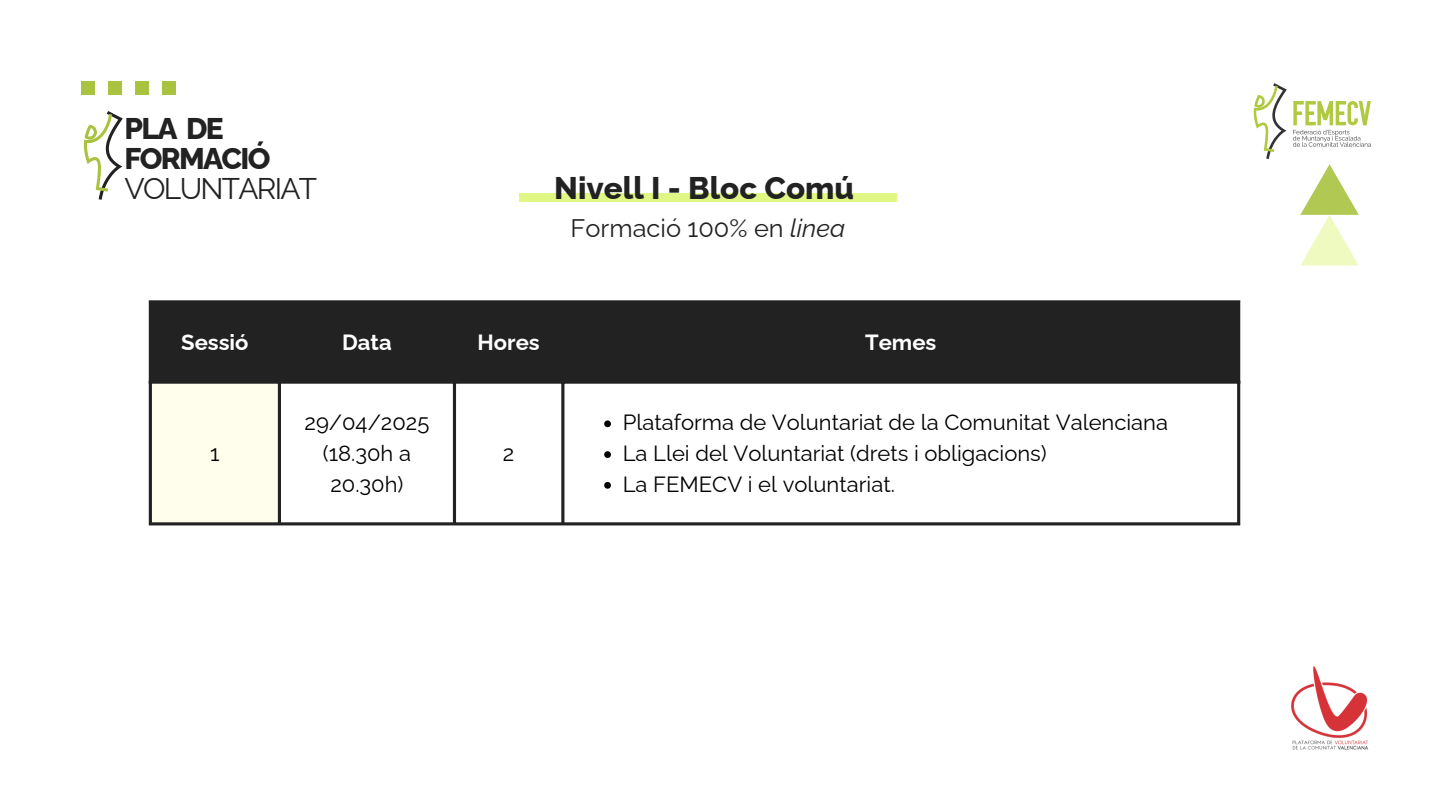
<style>
.page{position:relative;width:1440px;height:810px;background:#fff}
.page>*{position:absolute;margin:0;border:0;box-sizing:border-box;transform-origin:0 0}
.t1{font:800 31.3px "Raleway";color:#232222}
.t2{font:800 29.9px/29.8px "Raleway";letter-spacing:-.06em;color:#232222}
.t3{font:25.3px "Raleway";color:#232222}
.t4{font:22px/30.8px "Raleway";color:#000;text-align:center}
.t5{font:700 22px "Raleway";color:#fff}
.s1{font-weight:400}
.s2{font-style:italic}
</style>
<div class="page">
<div style="left:81px;top:81px;width:14px;height:14px;background:#a9c23f"></div>
<div style="left:108px;top:81px;width:14px;height:14px;background:#a9c23f"></div>
<div style="left:135px;top:81px;width:14px;height:14px;background:#a9c23f"></div>
<div style="left:162px;top:81px;width:14px;height:14px;background:#a9c23f"></div>
<div style="left:152px;top:303px;width:1085px;height:78px;background:#232222"></div>
<div style="left:150px;top:382px;width:130px;height:142px;background:#fffdeb"></div>
<svg style="left:604px;top:420px;width:7px;height:7px"></svg>
<svg style="left:604px;top:451px;width:7px;height:7px"></svg>
<svg style="left:604px;top:482px;width:7px;height:7px"></svg>
<hr style="left:149px;top:303px;width:3px;height:219px;background:#232222">
<hr style="left:278px;top:303px;width:3px;height:219px;background:#232222">
<hr style="left:453px;top:303px;width:3px;height:219px;background:#232222">
<hr style="left:561px;top:303px;width:3px;height:219px;background:#232222">
<hr style="left:1237px;top:303px;width:3px;height:219px;background:#232222">
<hr style="left:149px;top:300px;width:1091px;height:3px;background:#232222">
<hr style="left:149px;top:381px;width:1091px;height:3px;background:#232222">
<hr style="left:149px;top:522px;width:1091px;height:3px;background:#232222">
<svg style="left:84px;top:111px;width:39px;height:89px"></svg>
<div style="left:519px;top:193px;width:378px;height:8px;background:#e0f685"></div>
<svg style="left:1300px;top:164px;width:59px;height:101px"></svg>
<svg style="left:1293px;top:101px;width:78px;height:46px"></svg>
<svg style="left:1254px;top:83px;width:33px;height:76px"></svg>
<img style="left:1291px;top:666px;width:78px;height:84px">
<p class="t2" style="left:125px;top:114px;width:194px">PLA DE<br>FORMACIÓ<br><span class="s1">VOLUNTARIAT</span></p>
<p class="t1" style="left:554px;top:169px;width:301px">Nivell I - Bloc Comú</p>
<p class="t3" style="left:571px;top:214px;width:276px">Formació 100% en <span class="s2">linea</span></p>
<p class="t5" style="left:181px;top:329px;width:69px">Sessió</p>
<h1 class="t5" style="left:342px;top:329px;width:51px">Data</h1>
<h2 class="t5" style="left:478px;top:329px;width:64px">Hores</h2>
<p class="t5" style="left:865px;top:329px;width:73px">Temes</p>
<p class="t4" style="left:210px;top:438px;width:11px">1</p>
<p class="t4" style="left:305px;top:407px;width:126px">29/04/2025</p>
<p class="t4" style="left:323px;top:438px;width:90px">(18.30h a<br>20.30h)</p>
<p class="t4" style="left:503px;top:438px;width:13px">2</p>
<p class="t4" style="left:623px;top:407px;width:547px">Plataforma de Voluntariat de la Comunitat Valenciana</p>
<p class="t4" style="left:623px;top:438px;width:426px">La Llei del Voluntariat (drets i obligacions)</p>
<p class="t4" style="left:623px;top:469px;width:274px">La FEMECV i el voluntariat.</p>
</div>
